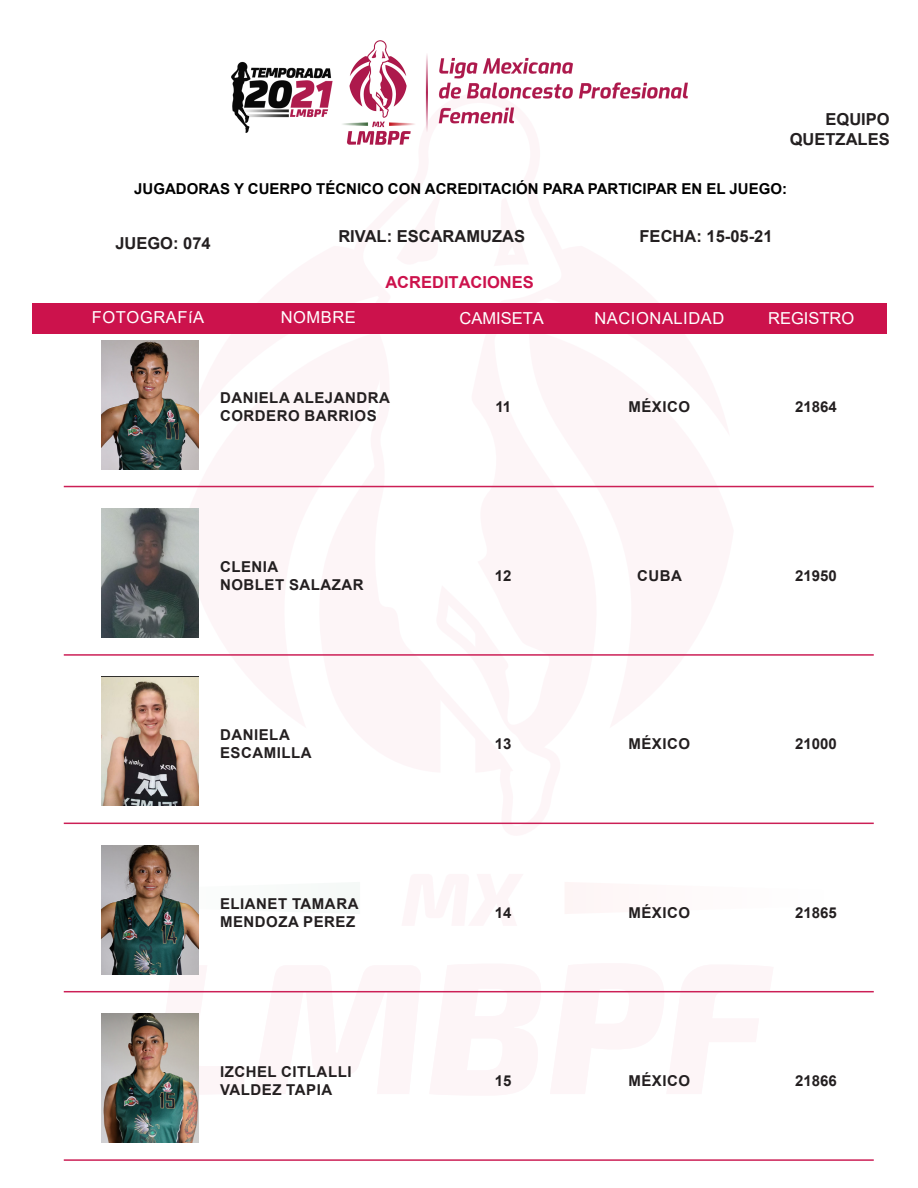
<style>
.page{position:relative;width:918px;height:1188px;background:#fff}
.page>*{position:absolute;margin:0;border:0;box-sizing:border-box;transform-origin:0 0}
.t1{font:700 16.5px/19.8px "Arial";color:#231f20;text-align:right}
.t2{font:16.5px "Arial";letter-spacing:.035em;color:#fff}
.t3{font:16.5px "Arial";color:#fff}
.t4{font:700 16.5px "Arial";color:#cc124c}
.t5{font:700 15px "Arial";letter-spacing:.035em;color:#231f20}
.t6{font:700 15px "Arial";color:#000}
</style>
<div class="page">
<svg style="left:146px;top:953px;width:639px;height:153px"></svg>
<svg style="left:101px;top:871px;width:98px;height:54px"></svg>
<svg style="left:360px;top:485px;width:204px;height:340px"></svg>
<div style="left:33px;top:303px;width:854px;height:31px;background:#cc124c"></div>
<img style="left:232px;top:40px;width:455px;height:105px">
<img style="left:102px;top:340px;width:96px;height:129px">
<hr style="left:64px;top:486px;width:810px;height:1px;background:#cc1f56">
<img style="left:102px;top:509px;width:96px;height:129px">
<hr style="left:64px;top:654px;width:810px;height:2px;background:#cc1f56">
<img style="left:102px;top:677px;width:96px;height:129px">
<hr style="left:64px;top:823px;width:810px;height:1px;background:#cc1f56">
<img style="left:102px;top:845px;width:96px;height:129px">
<hr style="left:64px;top:991px;width:810px;height:1px;background:#cc1f56">
<img style="left:102px;top:1014px;width:96px;height:129px">
<hr style="left:64px;top:1159px;width:810px;height:2px;background:#cc1f56">
<p class="t1" style="left:790px;top:110px;width:101px">EQUIPO<br>QUETZALES</p>
<p class="t6" style="left:134px;top:178px;width:654px">JUGADORAS Y CUERPO TÉCNICO CON ACREDITACIÓN PARA PARTICIPAR EN EL JUEGO:</p>
<p class="t1" style="left:115px;top:233px;width:97px">JUEGO: 074</p>
<p class="t1" style="left:338px;top:227px;width:188px">RIVAL: ESCARAMUZAS</p>
<p class="t1" style="left:640px;top:227px;width:134px">FECHA: 15-05-21</p>
<p class="t4" style="left:385px;top:271px;width:150px">ACREDITACIONES</p>
<p class="t2" style="left:92px;top:306px;width:114px">FOTOGRAFíA</p>
<p class="t2" style="left:281px;top:306px;width:77px">NOMBRE</p>
<p class="t3" style="left:460px;top:307px;width:86px">CAMISETA</p>
<p class="t3" style="left:768px;top:307px;width:88px">REGISTRO</p>
<p class="t2" style="left:594px;top:307px;width:131px">NACIONALIDAD</p>
<p class="t5" style="left:220px;top:388px;width:172px">DANIELA ALEJANDRA</p>
<p class="t5" style="left:220px;top:406px;width:158px">CORDERO BARRIOS</p>
<p class="t5" style="left:220px;top:556px;width:60px">CLENIA</p>
<p class="t5" style="left:220px;top:574px;width:145px">NOBLET SALAZAR</p>
<p class="t5" style="left:220px;top:724px;width:71px">DANIELA</p>
<p class="t5" style="left:220px;top:742px;width:93px">ESCAMILLA</p>
<p class="t5" style="left:220px;top:893px;width:140px">ELIANET TAMARA</p>
<p class="t5" style="left:220px;top:911px;width:137px">MENDOZA PEREZ</p>
<p class="t5" style="left:220px;top:1061px;width:133px">IZCHEL CITLALLI</p>
<p class="t5" style="left:220px;top:1079px;width:114px">VALDEZ TAPIA</p>
<p class="t5" style="left:495px;top:397px;width:17px">11</p>
<p class="t5" style="left:628px;top:397px;width:63px">MÉXICO</p>
<p class="t5" style="left:795px;top:397px;width:43px">21864</p>
<p class="t5" style="left:495px;top:565px;width:18px">12</p>
<p class="t5" style="left:637px;top:565px;width:46px">CUBA</p>
<p class="t5" style="left:795px;top:565px;width:43px">21950</p>
<p class="t5" style="left:495px;top:733px;width:18px">13</p>
<p class="t5" style="left:628px;top:733px;width:63px">MÉXICO</p>
<p class="t5" style="left:795px;top:733px;width:43px">21000</p>
<p class="t5" style="left:495px;top:902px;width:18px">14</p>
<p class="t5" style="left:628px;top:902px;width:63px">MÉXICO</p>
<p class="t5" style="left:795px;top:902px;width:43px">21865</p>
<p class="t5" style="left:495px;top:1070px;width:18px">15</p>
<p class="t5" style="left:628px;top:1070px;width:63px">MÉXICO</p>
<p class="t5" style="left:795px;top:1070px;width:43px">21866</p>
</div>
